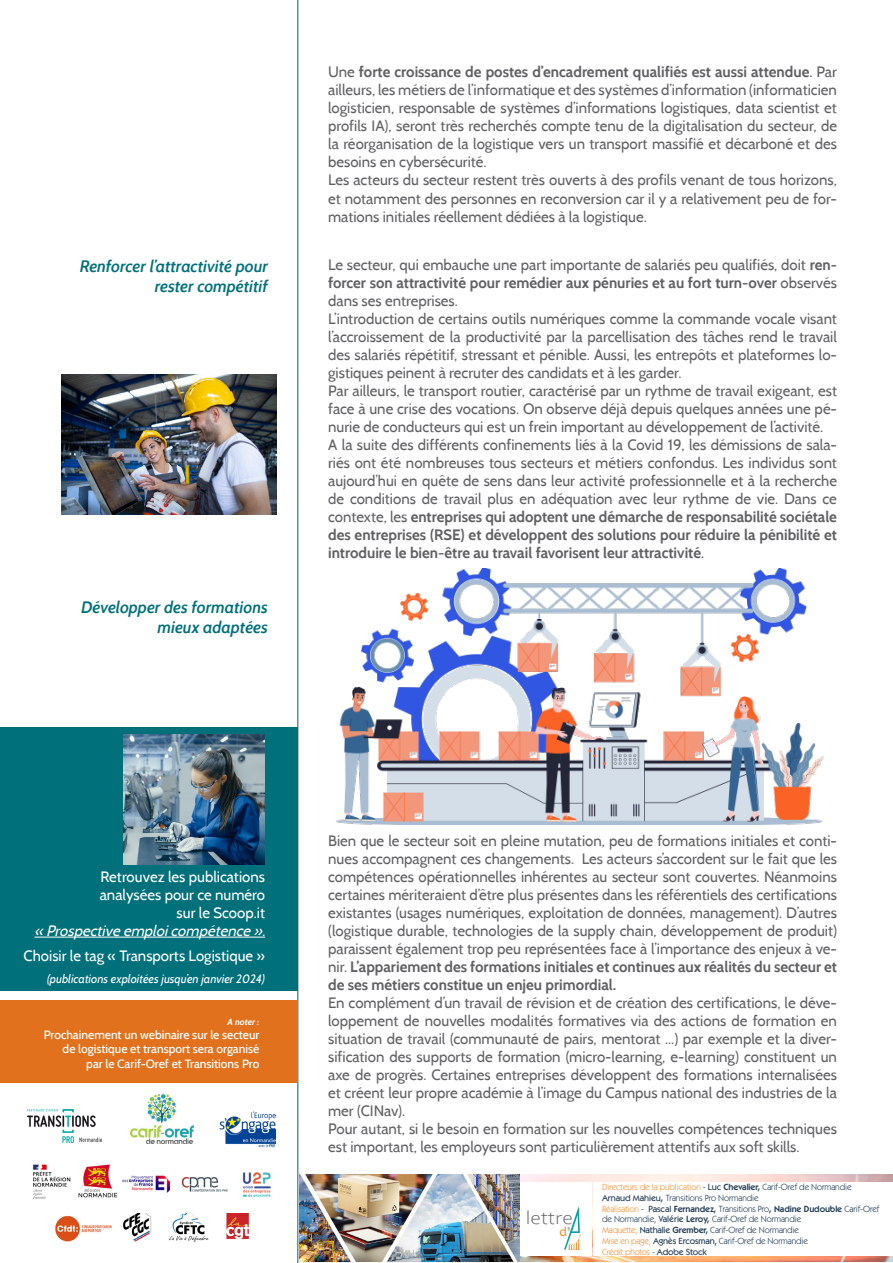
<style>
.page{position:relative;width:893px;height:1263px;background:#fff}
.page>*{position:absolute;margin:0;border:0;box-sizing:border-box;transform-origin:0 0}
.t1{font:300 19.35px "Corbel";color:#57585a;scale:1.14 1}
.t2{font:italic 600 16.5px/19.8px "Cabin";color:#00707a;text-align:right}
.t3{font:15px/18px "Cabin";color:#616164;text-align:justify}
.t4{font:15px "Cabin";color:#fff}
.t5{font:italic 15px "Cabin";color:#fff}
.t6{font:12.6px "A Bee Zee";color:#e69522}
.t7{font:500 12px "Cabin";color:#fff}
.t8{font:italic 12px "Cabin";color:#fff}
.TEXTE{font:9px "Itc Kabel";letter-spacing:-.01em;color:#254058}
.TEXTE-2{font:9px "Itc Kabel";letter-spacing:-.01em;color:#f69237}
.t9{font:italic 700 9px "Cabin";color:#fff}
.s1{font-weight:700}
.s2{font-family:"A Bebedera Heavy";color:#231f20}
.s3{color:#254058}
.s4{font-weight:500;color:#254058}
.s5{font-weight:600;color:#254058}
.s6{font-weight:500}
.s7{font-weight:600}
.s8{color:#f69237}
</style>
<div class="page">
<hr style="left:298px;top:0;width:1px;height:1263px;background:#14556b">
<img style="left:28px;top:1110px;width:73px;height:33px">
<img style="left:131px;top:1094px;width:63px;height:50px">
<img style="left:33px;top:1164px;width:238px;height:35px">
<img style="left:55px;top:1213px;width:194px;height:29px">
<img style="left:219px;top:1112px;width:56px;height:35px">
<img style="left:519px;top:1175px;width:374px;height:87px">
<div style="left:593px;top:1182px;width:300px;height:74px;background:#fff"></div>
<div style="left:0;top:1000px;width:298px;height:83px;background:#e2711d"></div>
<div style="left:0;top:727px;width:298px;height:264px;background:#00707a"></div>
<img style="left:124px;top:735px;width:140px;height:129px">
<hr style="left:34px;top:937px;width:231px;height:1px;background:#fff">
<div style="left:519px;top:1182px;width:72px;height:74px;background:#fff"></div>
<svg style="left:564px;top:1206px;width:17px;height:43px"></svg>
<img style="left:62px;top:374px;width:214px;height:140px">
<img style="left:299px;top:1175px;width:220px;height:87px">
<img style="left:336px;top:569px;width:487px;height:256px">
<p class="t2" style="left:80px;top:257px;width:190px">Renforcer l’attractivité pour rester compétitif</p>
<p class="t2" style="left:81px;top:598px;width:188px">Développer des formations mieux adaptées</p>
<p class="t3" style="left:328px;top:63px;width:510px">Une <span class="s1">forte croissance de postes d’encadrement qualifiés est aussi attendue</span>. Par ailleurs, les métiers de l’informatique et des systèmes d’information (informaticien logisticien, responsable de systèmes d’informations logistiques, data scientist et profils IA), seront très recherchés compte tenu de la digitalisation du secteur, de la réorganisation de la logistique vers un transport massifié et décarboné et des besoins en cybersécurité.</p>
<p class="t3" style="left:328px;top:171px;width:510px">Les acteurs du secteur restent très ouverts à des profils venant de tous horizons, et notamment des personnes en reconversion car il y a relativement peu de for&shy;mations initiales réellement dédiées à la logistique.</p>
<p class="t3" style="left:328px;top:256px;width:510px">Le secteur, qui embauche une part importante de salariés peu qualifiés, doit <span class="s1">ren&shy;forcer son attractivité pour remédier aux pénuries et au fort turn-over</span> observés dans ses entreprises.</p>
<p class="t3" style="left:328px;top:310px;width:510px">L’introduction de certains outils numériques comme la commande vocale visant l’accroissement de la productivité par la parcellisation des tâches rend le travail des salariés répétitif, stressant et pénible. Aussi, les entrepôts et plateformes lo&shy;gistiques peinent à recruter des candidats et à les garder.</p>
<p class="t3" style="left:328px;top:382px;width:510px">Par ailleurs, le transport routier, caractérisé par un rythme de travail exigeant, est face à une crise des vocations. On observe déjà depuis quelques années une pé&shy;nurie de conducteurs qui est un frein important au développement de l’activité.</p>
<p class="t3" style="left:328px;top:436px;width:510px">A la suite des différents confinements liés à la Covid 19, les démissions de sala&shy;riés ont été nombreuses tous secteurs et métiers confondus. Les individus sont aujourd’hui en quête de sens dans leur activité professionnelle et à la recherche de conditions de travail plus en adéquation avec leur rythme de vie. Dans ce contexte, les <span class="s1">entreprises qui adoptent une démarche de responsabilité sociétale des entreprises (RSE) et développent des solutions pour réduire la pénibilité et introduire le bien-être au travail favorisent leur attractivité</span>.</p>
<p class="t4" style="left:101px;top:867px;width:166px">Retrouvez les publications</p>
<p class="t4" style="left:100px;top:885px;width:167px">analysées pour ce numéro</p>
<p class="t4" style="left:177px;top:903px;width:90px">sur le Scoop.it</p>
<p class="t5" style="left:34px;top:921px;width:236px">« Prospectiveemploicompétence».</p>
<p class="t4" style="left:24px;top:947px;width:243px">Choisir le tag « Transports Logistique »</p>
<p class="t8" style="left:47px;top:971px;width:220px">(publications exploitées jusqu’en janvier 2024)</p>
<p class="t9" style="left:228px;top:1016px;width:33px">A noter :</p>
<p class="t7" style="left:44px;top:1027px;width:217px">Prochainement un webinaire sur le secteur</p>
<p class="t7" style="left:63px;top:1042px;width:198px">de logistique et transport sera organisé</p>
<p class="t7" style="left:86px;top:1056px;width:175px">par le Carif-Oref et Transitions Pro</p>
<p class="t3" style="left:328px;top:832px;width:510px">Bien que le secteur soit en pleine mutation, peu de formations initiales et conti&shy;nues accompagnent ces changements. Les acteurs s’accordent sur le fait que les compétences opérationnelles inhérentes au secteur sont couvertes. Néanmoins certaines mériteraient d’être plus présentes dans les référentiels des certifications existantes (usages numériques, exploitation de données, management). D’autres (logistique durable, technologies de la supply chain, développement de produit) paraissent également trop peu représentées face à l’importance des enjeux à ve&shy;nir. <span class="s1">L’appariement des formations initiales et continues aux réalités du secteur et de ses métiers constitue un enjeu primordial.</span></p>
<p class="t3" style="left:328px;top:994px;width:510px">En complément d’un travail de révision et de création des certifications, le déve&shy;loppement de nouvelles modalités formatives via des actions de formation en situation de travail (communauté de pairs, mentorat ...) par exemple et la diver&shy;sification des supports de formation (micro-learning, e-learning) constituent un axe de progrès. Certaines entreprises développent des formations internalisées et créent leur propre académie à l’image du Campus national des industries de la mer (CINav).</p>
<p class="t3" style="left:328px;top:1120px;width:510px">Pour autant, si le besoin en formation sur les nouvelles compétences techniques est important, les employeurs sont particulièrement attentifs aux soft skills.</p>
<p class="t1" style="left:526px;top:1205px;width:43px">lettre</p>
<p class="t6" style="left:559px;top:1225px;width:13px">d<span class="s2">’</span></p>
<p class="TEXTE-2" style="left:602px;top:1182px;width:251px">Directeurs de la publication <span class="s3">-</span> <span class="s4">Luc</span> <span class="s5">Chevalier,</span> <span class="s3">Carif-Oref de Normandie</span></p>
<p class="TEXTE" style="left:602px;top:1192px;width:158px"><span class="s6">Arnaud Mahieu</span><span class="s7">,</span> Transitions Pro Normandie</p>
<p class="TEXTE" style="left:602px;top:1203px;width:279px"><span class="s8">Réalisation</span> - <span class="s6">Pascal</span> <span class="s7">Fernandez,</span> Transitions Pro<span class="s7">, Nadine Dudouble</span> Carif-Oref</p>
<p class="TEXTE" style="left:602px;top:1214px;width:201px">de Normandie, <span class="s6">Valérie</span> <span class="s7">Leroy,</span> Carif-Oref de Normandie</p>
<p class="TEXTE" style="left:602px;top:1225px;width:199px"><span class="s8">Maquette,</span> <span class="s6">Nathalie</span> <span class="s7">Grember,</span> Carif-Oref de Normandie</p>
<p class="TEXTE" style="left:602px;top:1236px;width:207px"><span class="s8">Mise en page,</span> <span class="s6">Agnès Ercosman,</span> Carif-Oref de Normandie</p>
<p class="TEXTE-2" style="left:602px;top:1246px;width:107px">Crédit photos <span class="s3">-</span> <span class="s4">Adobe Stock</span></p>
</div>
